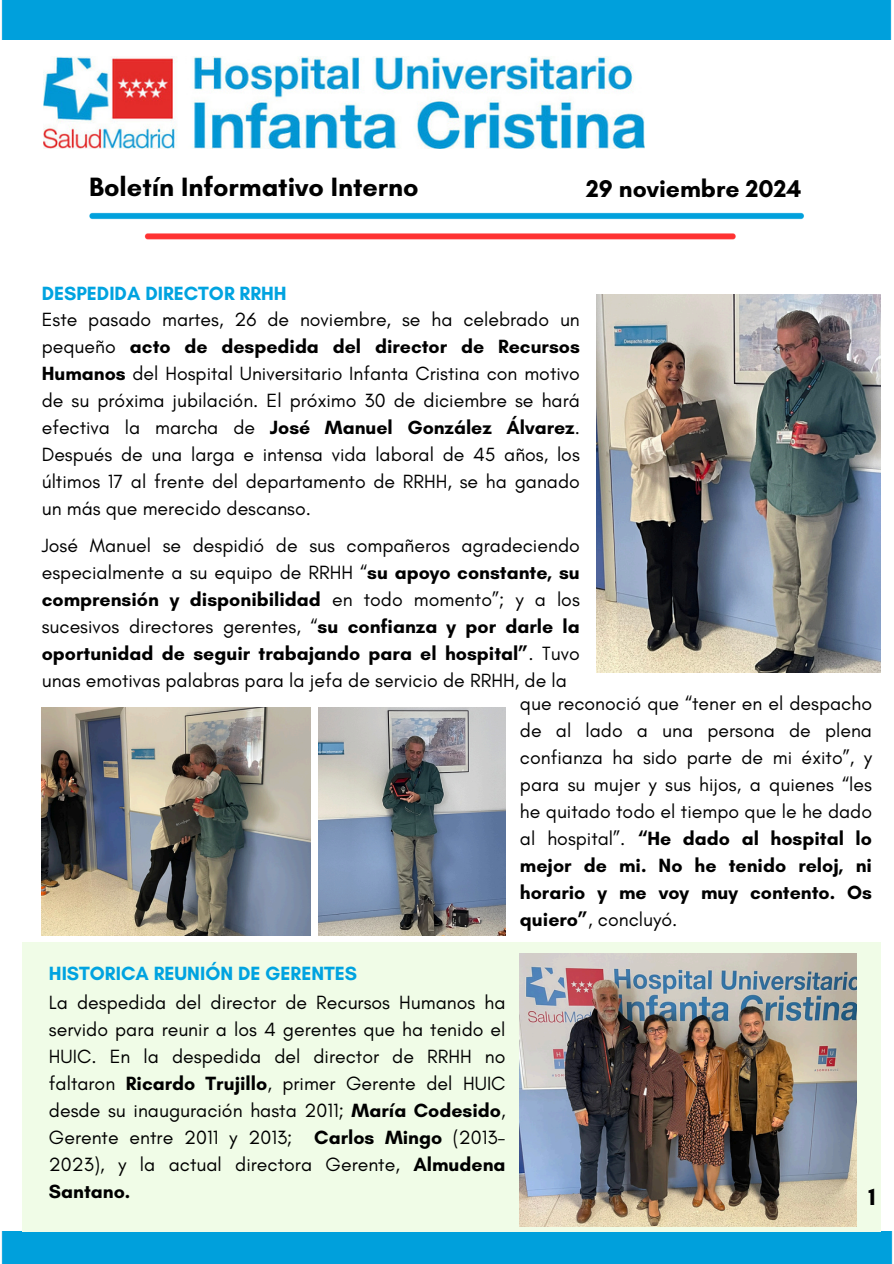
<style>
.page{position:relative;width:894px;height:1264px;background:#fff}
.page>*{position:absolute;margin:0;border:0;box-sizing:border-box;transform-origin:0 0}
.t1{font:700 27px "Glacial Indifference";color:#000}
.t2{font:700 24.6px "Glacial Indifference";color:#000}
.t3{font:700 24px "Glacial Indifference";color:#000}
.t4{font:19.5px/27px "Glacial Indifference";color:#000;text-align:justify}
.t5{font:700 19.5px "Glacial Indifference";color:#00a3e0}
.s1{font-weight:700}
</style>
<div class="page">
<img style="left:44px;top:56px;width:600px;height:93px">
<div style="left:1px;top:0;width:891px;height:39px;background:#00a0dc"></div>
<img style="left:89px;top:212px;width:715px;height:28px">
<div style="left:1px;top:1231px;width:892px;height:32px;background:#00a0dc"></div>
<div style="left:22px;top:942px;width:858px;height:289px;background:#f0fce7"></div>
<img style="left:520px;top:953px;width:336px;height:273px">
<img style="left:596px;top:295px;width:284px;height:378px">
<img style="left:42px;top:707px;width:269px;height:228px">
<img style="left:318px;top:707px;width:187px;height:228px">
<p class="t1" style="left:89px;top:170px;width:331px">Boletín Informativo Interno</p>
<p class="t5" style="left:42px;top:282px;width:246px">DESPEDIDA DIRECTOR RRHH</p>
<h1 class="t2" style="left:586px;top:174px;width:217px">29 noviembre 2024</h1>
<h1 class="t4" style="left:42px;top:305px;width:539px">Este pasado martes, 26 de noviembre, se ha celebrado un pequeño <span class="s1">acto de despedida del director de Recursos Humanos</span> del Hospital Universitario Infanta Cristina con motivo de su próxima jubilación. El próximo 30 de diciembre se hará efectiva la marcha de <span class="s1">José Manuel González Álvarez</span>.<br>Después de una larga e intensa vida laboral de 45 años, los últimos 17 al frente del departamento de RRHH, se ha ganado un más que merecido descanso.</h1>
<p class="t4" style="left:42px;top:531px;width:539px">José Manuel se despidió de sus compañeros agradeciendo especialmente a su equipo de RRHH “<span class="s1">su apoyo constante, su comprensión y disponibilidad</span> en todo momento”; y a los sucesivos directores gerentes, “<span class="s1">su confianza y por darle la oportunidad de seguir trabajando para el hospital”</span>. Tuvo unas emotivas palabras para la jefa de servicio de RRHH, de la</p>
<h2 class="t5" style="left:49px;top:961px;width:309px">HISTORICA REUNIÓN DE GERENTES</h2>
<p class="t4" style="left:49px;top:988px;width:458px">La despedida del director de Recursos Humanos ha servido para reunir a los 4 gerentes que ha tenido el HUIC. En la despedida del director de RRHH no faltaron <span class="s1">Ricardo Trujillo</span>, primer Gerente del HUIC desde su inauguración hasta 2011; <span class="s1">María Codesido</span>, Gerente entre 2011 y 2013; <span class="s1">Carlos Mingo</span> (2013- 2023), y la actual directora Gerente, <span class="s1">Almudena Santano.</span></p>
<p class="t4" style="left:520px;top:690px;width:353px">que reconoció que “tener en el despacho de al lado a una persona de plena confianza ha sido parte de mi éxito”, y para su mujer y sus hijos, a quienes “les he quitado todo el tiempo que le he dado al hospital”. <span class="s1">“He dado al hospital lo mejor de mi. No he tenido reloj, ni horario y me voy muy contento. Os quiero”</span>, concluyó.</p>
<p class="t3" style="left:868px;top:1182px;width:9px">1</p>
</div>
